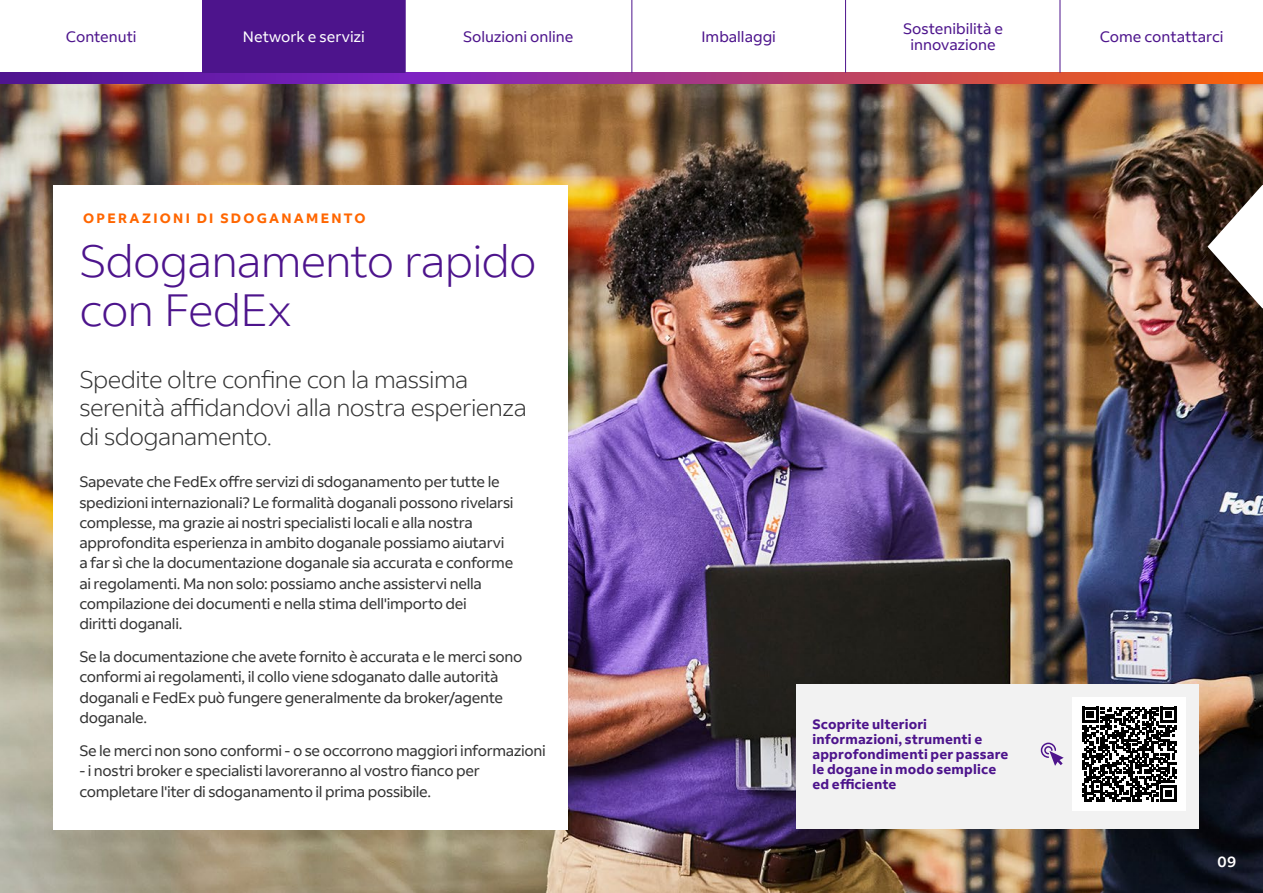
<style>
.page{position:relative;width:1263px;height:893px;background:#fff}
.page>*{position:absolute;margin:0;border:0;box-sizing:border-box;transform-origin:0 0}
.t1{font:300 45px/49.5px "Fed Ex Sans";letter-spacing:-.02em;color:#4d148c}
.t2{font:300 24px/28.5px "Fed Ex Sans";letter-spacing:-.025em;color:#333}
.t3{font:15px/20.2px "Fed Ex Sans";letter-spacing:-.02em;color:#333}
.t4{font:15px/16.5px "Fed Ex Sans";color:#4d148c;text-align:center}
.t5{font:15px "Fed Ex Sans";color:#fff}
.t6{font:500 15px "Fed Ex Sans";color:#fff}
.t7{font:700 13.5px/15px "Fed Ex Sans";letter-spacing:.01em;color:#4d148c}
.t8{font:700 13.5px "Fed Ex Sans";letter-spacing:.17em;color:#f60}
</style>
<div class="page">
<img style="left:0;top:83px;width:1263px;height:810px">
<div style="left:53px;top:185px;width:515px;height:644px;background:#fff"></div>
<svg style="left:1207px;top:185px;width:56px;height:123px"></svg>
<svg style="left:0;top:73px;width:1263px;height:10px;background:#9f357b"></svg>
<hr style="left:202px;top:0;width:1px;height:73px;background:#4d148c">
<hr style="left:405px;top:0;width:1px;height:73px;background:#4d148c">
<hr style="left:631px;top:0;width:1px;height:73px;background:#4d148c">
<hr style="left:845px;top:0;width:1px;height:73px;background:#4d148c">
<hr style="left:1059px;top:0;width:1px;height:73px;background:#4d148c">
<div style="left:203px;top:0;width:202px;height:73px;background:#4d148c"></div>
<div style="left:796px;top:684px;width:403px;height:145px;background:#f2f2f2"></div>
<div style="left:1073px;top:698px;width:113px;height:113px;background:#fff"></div>
<svg style="left:1082px;top:707px;width:95px;height:95px"></svg>
<svg style="left:1040px;top:742px;width:24px;height:24px"></svg>
<p class="t4" style="left:66px;top:28px;width:72px">Contenuti</p>
<p class="t4" style="left:463px;top:28px;width:112px">Soluzioni online</p>
<p class="t4" style="left:701px;top:28px;width:76px">Imballaggi</p>
<p class="t4" style="left:903px;top:20px;width:102px">Sostenibilità e innovazione</p>
<p class="t5" style="left:243px;top:28px;width:123px">Network e servizi</p>
<p class="t4" style="left:1100px;top:28px;width:125px">Come contattarci</p>
<p class="t8" style="left:83px;top:210px;width:284px">OPERAZIONI DI SDOGANAMENTO</p>
<h1 class="t1" style="left:79px;top:236px;width:459px">Sdoganamento rapido con FedEx</h1>
<h2 class="t2" style="left:79px;top:365px;width:449px">Spedite oltre confine con la massima serenità affidandovi alla nostra esperienza di sdoganamento.</h2>
<p class="t3" style="left:79px;top:472px;width:436px">Sapevate che FedEx offre servizi di sdoganamento per tutte le spedizioni internazionali? Le formalità doganali possono rivelarsi complesse, ma grazie ai nostri specialisti locali e alla nostra approfondita esperienza in ambito doganale possiamo aiutarvi a far sì che la documentazione doganale sia accurata e conforme ai regolamenti. Ma non solo: possiamo anche assistervi nella compilazione dei documenti e nella stima dell'importo dei<br>diritti doganali.</p>
<p class="t3" style="left:79px;top:647px;width:445px">Se la documentazione che avete fornito è accurata e le merci sono conformi ai regolamenti, il collo viene sdoganato dalle autorità doganali e FedEx può fungere generalmente da broker/agente doganale.</p>
<p class="t3" style="left:79px;top:741px;width:468px">Se le merci non sono conformi - o se occorrono maggiori informazioni</p>
<p class="t3" style="left:79px;top:761px;width:402px">- i nostri broker e specialisti lavoreranno al vostro fianco per completare l'iter di sdoganamento il prima possibile.</p>
<p class="t7" style="left:812px;top:717px;width:198px">Scoprite ulteriori informazioni, strumenti e approfondimenti per passare le dogane in modo semplice ed efficiente</p>
<p class="t6" style="left:1217px;top:853px;width:20px">09</p>
</div>
